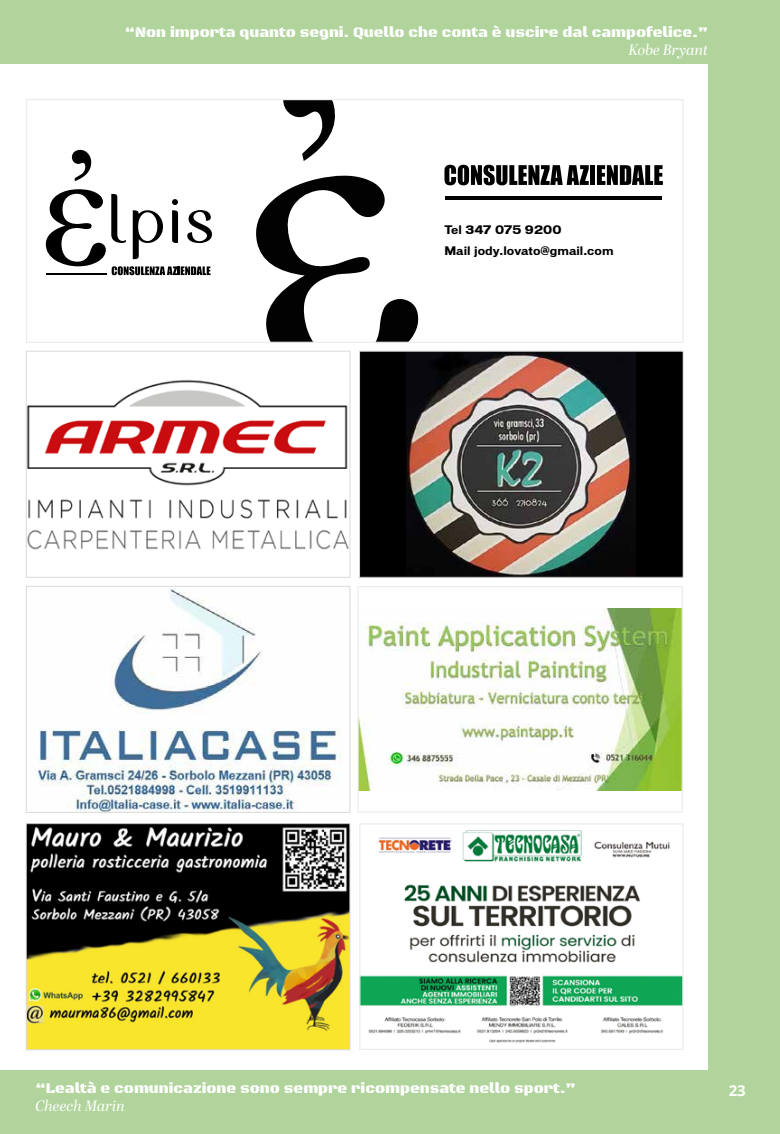
<style>
.page{position:relative;width:780px;height:1134px;background:#fff}
.page>*{position:absolute;margin:0;border:0;box-sizing:border-box;transform-origin:0 0}
.t1{font:15px "Black Ops One";color:#fff}
.t2{font:italic 15px "Abril Display";color:#fff}
.t3{font:700 15px "Open Sans";color:#fff}
.t4{font:700 11.25px/21px "Vonnes";color:#000}
</style>
<div class="page">
<div style="left:0;top:0;width:780px;height:64px;background:#b0d49b"></div>
<div style="left:0;top:1070px;width:780px;height:64px;background:#b0d49b"></div>
<div style="left:708px;top:0;width:72px;height:1134px;background:#b0d49b"></div>
<svg style="left:256px;top:101px;width:163px;height:240px"></svg>
<div style="left:26px;top:99px;width:657px;height:244px;border:1px solid #ededed"></div>
<img style="left:28px;top:380px;width:320px;height:170px">
<div style="left:26px;top:351px;width:324px;height:227px;border:1px solid #dadada"></div>
<img style="left:38px;top:588px;width:304px;height:223px">
<div style="left:26px;top:586px;width:324px;height:227px;border:1px solid #dadada"></div>
<svg style="left:46px;top:150px;width:166px;height:125px"></svg>
<hr style="left:445px;top:197px;width:217px;height:3px;background:#000">
<svg style="left:444px;top:165px;width:144px;height:20px"></svg>
<div style="left:590px;top:165px;width:5px;height:20px;background:#000"></div>
<svg style="left:597px;top:165px;width:65px;height:20px"></svg>
<div style="left:359px;top:351px;width:324px;height:226px;background:#000"></div>
<img style="left:407px;top:353px;width:229px;height:223px">
<div style="left:359px;top:351px;width:324px;height:227px;border:1px solid #dadada"></div>
<img style="left:359px;top:608px;width:321px;height:182px">
<div style="left:357px;top:586px;width:325px;height:227px;border:1px solid #ededed"></div>
<div style="left:26px;top:824px;width:324px;height:226px;background:#f9e52c"></div>
<img style="left:28px;top:825px;width:320px;height:207px">
<div style="left:26px;top:823px;width:324px;height:227px;border:1px solid #dadada"></div>
<img style="left:361px;top:830px;width:320px;height:213px">
<div style="left:359px;top:823px;width:324px;height:227px;border:1px solid #ededed"></div>
<p class="t1" style="left:125px;top:23px;width:585px">“Non importa quanto segni. Quello che conta è uscire dal campofelice.”</p>
<p class="t2" style="left:628px;top:39px;width:81px">Kobe Bryant</p>
<p class="t4" style="left:444px;top:219px;width:171px">Tel 347 075 9200<br>Mail jody.lovato@gmail.com</p>
<p class="t1" style="left:35px;top:1079px;width:542px">“Lealtà e comunicazione sono sempre ricompensate nello sport.”</p>
<p class="t2" style="left:35px;top:1095px;width:91px">Cheech Marin</p>
<p class="t3" style="left:728px;top:1080px;width:19px">23</p>
</div>
